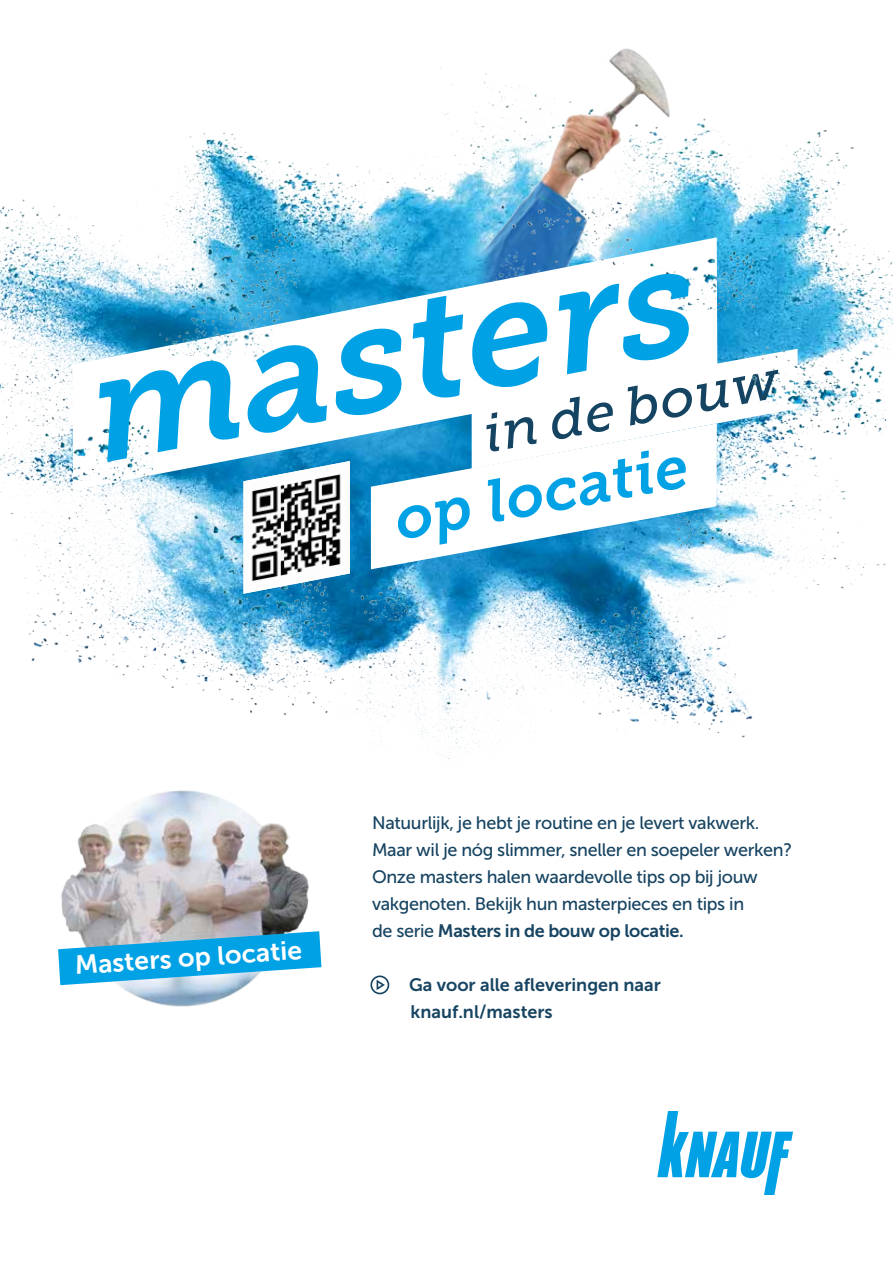
<style>
.page{position:relative;width:893px;height:1263px;background:#fff}
.page>*{position:absolute;margin:0;border:0;box-sizing:border-box;transform-origin:0 0}
.t1{font:italic 60px "Museo Slab 700";color:#00a1e5}
.t2{font:26.1px "Museo Sans 700";color:#fff}
.t3{font:18px/27px "Museo Sans 500";letter-spacing:-.02em;color:#174462}
.t4{font:18px/27px "Museo Sans 700";color:#174462}
.t5{font:18px "Museo Sans 700";letter-spacing:-.02em;color:#174462}
.s1{font-family:"Museo Sans 500"}
</style>
<div class="page">
<img style="left:0;top:130px;width:893px;height:629px">
<img style="left:366px;top:48px;width:406px;height:301px">
<svg style="left:73px;top:237px;width:644px;height:253px"></svg>
<img style="left:46px;top:421px;width:107px;height:59px">
<img style="left:167px;top:258px;width:26px;height:14px">
<img style="left:223px;top:578px;width:107px;height:59px">
<img style="left:193px;top:228px;width:107px;height:44px">
<svg style="left:371px;top:462px;width:346px;height:107px"></svg>
<img style="left:351px;top:582px;width:69px;height:39px">
<img style="left:651px;top:252px;width:106px;height:59px">
<img style="left:675px;top:513px;width:64px;height:36px">
<img style="left:502px;top:194px;width:132px;height:73px">
<img style="left:750px;top:346px;width:107px;height:15px">
<img style="left:0;top:363px;width:69px;height:59px">
<img style="left:194px;top:501px;width:49px;height:73px">
<svg style="left:472px;top:349px;width:326px;height:120px"></svg>
<svg style="left:99px;top:272px;width:592px;height:190px"></svg>
<img style="left:753px;top:361px;width:132px;height:74px">
<img style="left:243px;top:461px;width:107px;height:133px">
<img style="left:566px;top:607px;width:88px;height:49px">
<img style="left:44px;top:752px;width:280px;height:255px">
<svg style="left:58px;top:931px;width:263px;height:54px;background:#47b3e2"></svg>
<svg style="left:376px;top:978px;width:10px;height:13px"></svg>
<div style="left:370px;top:975px;width:19px;height:19px;border:2px solid #174462;border-radius:50%"></div>
<svg style="left:657px;top:1111px;width:136px;height:84px"></svg>
<h1 class="t1" style="left:390px;top:485px;width:298px;rotate:-10deg">op locatie</h1>
<h2 class="t2" style="left:74px;top:951px;width:229px;rotate:-4deg">Masters op locatie</h2>
<p class="t3" style="left:372px;top:809px;width:422px">Natuurlijk, je hebt je routine en je levert vakwerk.<br>Maar wil je nóg slimmer, sneller en soepeler werken?<br>Onze masters halen waardevolle tips op bij jouw vakgenoten. Bekijk hun masterpieces en tips in</p>
<p class="t5" style="left:372px;top:921px;width:313px"><span class="s1">de serie</span> Masters in de bouw op locatie.</p>
<p class="t4" style="left:409px;top:971px;width:253px">Ga voor alle afleveringen naar knauf.nl/masters</p>
</div>
